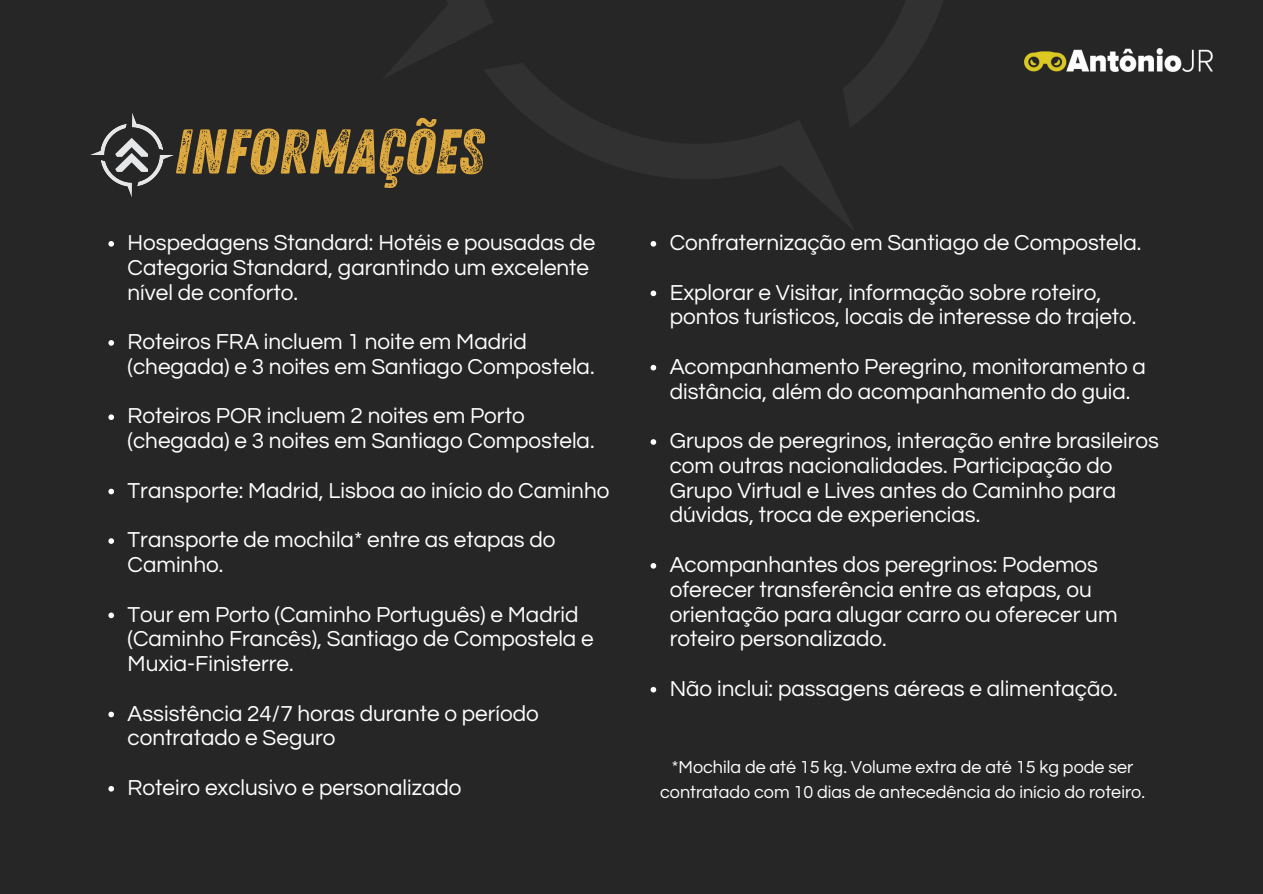
<style>
.page{position:relative;width:1263px;height:894px;background:#fff}
.page>*{position:absolute;margin:0;border:0;box-sizing:border-box;transform-origin:0 0}
.t1{font:63px "Zing Rust G2 Base";color:#dfaa3f}
.t2{font:22.5px/24.8px "Questrial";color:#fff}
.t3{font:18px/24.8px "Questrial";color:#fff;text-align:center}
</style>
<div class="page">
<div style="left:0;top:0;width:1263px;height:893px;background:#262626"></div>
<svg style="left:108px;top:241px;width:6px;height:5px"></svg>
<svg style="left:108px;top:340px;width:6px;height:5px"></svg>
<svg style="left:108px;top:414px;width:6px;height:6px"></svg>
<svg style="left:108px;top:488px;width:6px;height:6px"></svg>
<svg style="left:108px;top:538px;width:6px;height:5px"></svg>
<svg style="left:108px;top:612px;width:6px;height:6px"></svg>
<svg style="left:108px;top:711px;width:6px;height:6px"></svg>
<svg style="left:108px;top:786px;width:6px;height:5px"></svg>
<svg style="left:651px;top:439px;width:5px;height:5px"></svg>
<svg style="left:651px;top:563px;width:5px;height:5px"></svg>
<svg style="left:651px;top:686px;width:5px;height:6px"></svg>
<img style="left:385px;top:0;width:789px;height:371px">
<img style="left:1025px;top:49px;width:187px;height:22px">
<img style="left:90px;top:113px;width:84px;height:84px">
<svg style="left:115px;top:138px;width:33px;height:34px"></svg>
<p class="t1" style="left:174px;top:115px;width:311px">INFORMAÇÕES</p>
<p class="t2" style="left:128px;top:231px;width:469px">Hospedagens Standard: Hotéis e pousadas de<br>Categoria Standard, garantindo um excelente nível de conforto.</p>
<p class="t2" style="left:128px;top:330px;width:469px">Roteiros FRA incluem 1 noite em Madrid (chegada) e 3 noites em Santiago Compostela.</p>
<p class="t2" style="left:128px;top:404px;width:469px">Roteiros POR incluem 2 noites em Porto (chegada) e 3 noites em Santiago Compostela.</p>
<h1 class="t2" style="left:128px;top:478px;width:483px">Transporte: Madrid, Lisboa ao início do Caminho</h1>
<p class="t2" style="left:128px;top:528px;width:430px">Transporte de mochila* entre as etapas do<br>Caminho.</p>
<h2 class="t2" style="left:128px;top:602px;width:468px">Tour em Porto (Caminho Português) e Madrid (Caminho Francês), Santiago de Compostela e<br>Muxia-Finisterre.</h2>
<p class="t2" style="left:128px;top:701px;width:413px">Assistência 24/7 horas durante o período contratado e Seguro</p>
<p class="t2" style="left:128px;top:775px;width:336px">Roteiro exclusivo e personalizado</p>
<p class="t2" style="left:670px;top:231px;width:473px">Confraternização em Santiago de Compostela.</p>
<p class="t2" style="left:670px;top:280px;width:468px">Explorar e Visitar, informação sobre roteiro, pontos turísticos, locais de interesse do trajeto.</p>
<h2 class="t2" style="left:670px;top:354px;width:478px">Acompanhamento Peregrino, monitoramento a distância, além do acompanhamento do guia.</h2>
<p class="t2" style="left:670px;top:429px;width:491px">Grupos de peregrinos, interação entre brasileiros com outras nacionalidades. Participação do Grupo Virtual e Lives antes do Caminho para dúvidas, troca de experiencias.</p>
<p class="t2" style="left:670px;top:552px;width:449px">Acompanhantes dos peregrinos: Podemos oferecer transferência entre as etapas, ou orientação para alugar carro ou oferecer um roteiro personalizado.</p>
<p class="t2" style="left:670px;top:676px;width:449px">Não inclui: passagens aéreas e alimentação.</p>
<p class="t3" style="left:660px;top:755px;width:486px">*Mochila de até 15 kg. Volume extra de até 15 kg pode ser contratado com 10 dias de antecedência do início do roteiro.</p>
</div>
